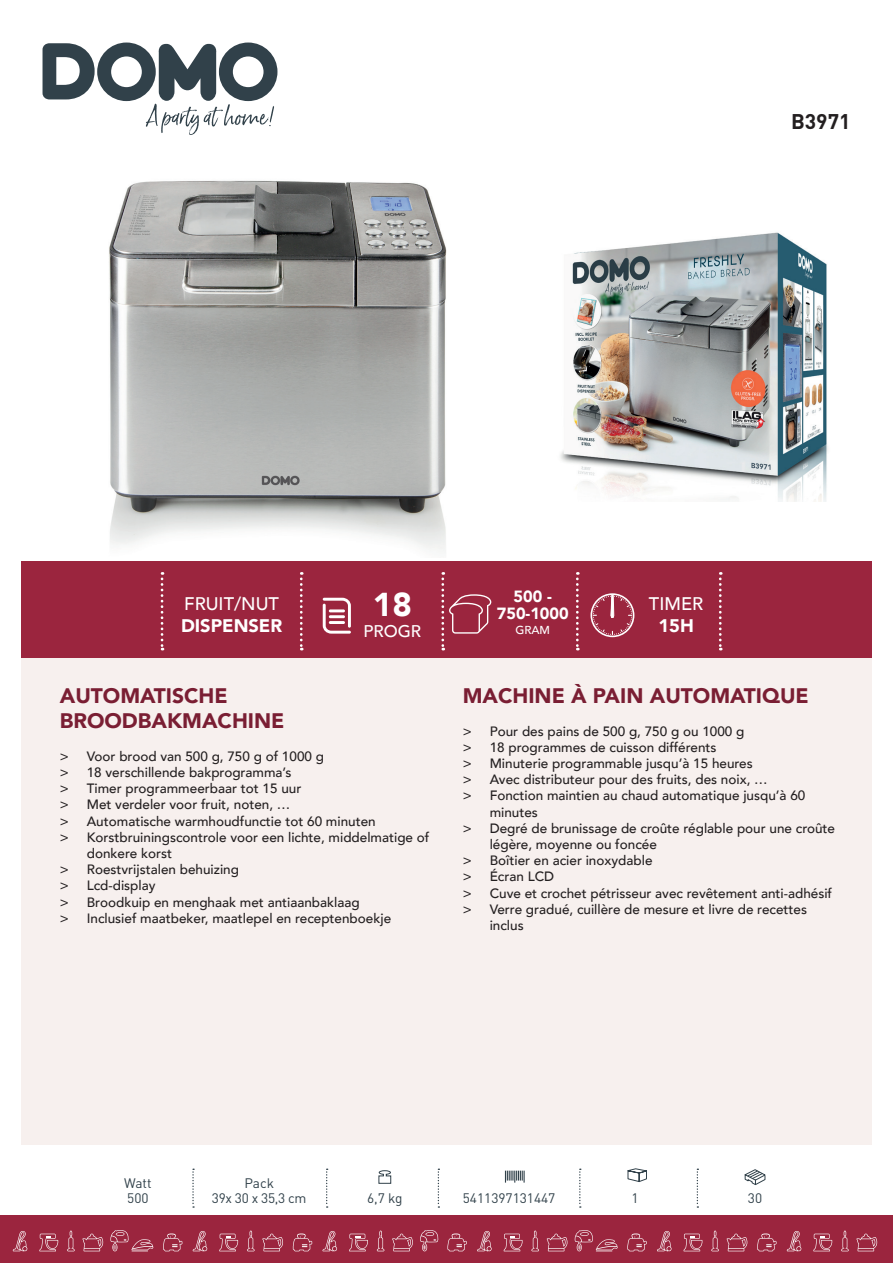
<style>
.page{position:relative;width:893px;height:1263px;background:#fff}
.page>*{position:absolute;margin:0;border:0;box-sizing:border-box;transform-origin:0 0}
.t1{font:900 33px "Avenir";color:#fff}
.t2{font:900 21px/25.2px "Avenir";color:#7a1e33}
.t3{font:700 21px "DIN";color:#231f20}
.t4{font:500 18.15px "Avenir";color:#fff}
.t5{font:900 18.15px "Avenir";color:#fff}
.t6{font:500 16.95px "Avenir";color:#fff}
.t7{font:900 16.2px/17.5px "Avenir";color:#fff;text-align:center}
.t8{font:13.65px/15px "DIN";color:#31414a}
.t9{font:13.65px/15px "DIN";letter-spacing:-.02em;color:#31414a;text-align:center}
.t10{font:500 13.5px "Avenir";color:#231f20}
.t11{font:500 11.55px "Avenir";color:#fff}
</style>
<div class="page">
<div style="left:21px;top:658px;width:851px;height:486px;background:#f7f0ee"></div>
<svg style="left:43px;top:43px;width:234px;height:92px"></svg>
<div style="left:0;top:1215px;width:893px;height:48px;background:#9b253e"></div>
<svg style="left:505px;top:1170px;width:20px;height:12px"></svg>
<svg style="left:378px;top:1170px;width:14px;height:14px"></svg>
<svg style="left:627px;top:1168px;width:20px;height:14px"></svg>
<svg style="left:744px;top:1169px;width:22px;height:16px"></svg>
<svg style="left:192px;top:1168px;width:2px;height:40px"></svg>
<svg style="left:326px;top:1168px;width:2px;height:40px"></svg>
<svg style="left:438px;top:1168px;width:1px;height:40px"></svg>
<svg style="left:579px;top:1168px;width:2px;height:40px"></svg>
<svg style="left:697px;top:1168px;width:1px;height:40px"></svg>
<svg style="left:13px;top:1231px;width:14px;height:20px"></svg>
<svg style="left:67px;top:1230px;width:8px;height:21px"></svg>
<svg style="left:82px;top:1233px;width:21px;height:18px"></svg>
<svg style="left:39px;top:1234px;width:19px;height:17px"></svg>
<svg style="left:110px;top:1230px;width:43px;height:21px"></svg>
<svg style="left:193px;top:1231px;width:14px;height:20px"></svg>
<svg style="left:163px;top:1233px;width:19px;height:18px"></svg>
<svg style="left:247px;top:1230px;width:8px;height:21px"></svg>
<svg style="left:262px;top:1233px;width:21px;height:18px"></svg>
<svg style="left:219px;top:1234px;width:19px;height:17px"></svg>
<svg style="left:323px;top:1231px;width:14px;height:20px"></svg>
<svg style="left:293px;top:1233px;width:19px;height:18px"></svg>
<svg style="left:377px;top:1230px;width:7px;height:21px"></svg>
<svg style="left:420px;top:1230px;width:19px;height:21px"></svg>
<svg style="left:392px;top:1233px;width:21px;height:18px"></svg>
<svg style="left:349px;top:1234px;width:19px;height:17px"></svg>
<svg style="left:477px;top:1231px;width:15px;height:20px"></svg>
<svg style="left:447px;top:1233px;width:20px;height:18px"></svg>
<svg style="left:531px;top:1230px;width:8px;height:21px"></svg>
<svg style="left:547px;top:1233px;width:20px;height:18px"></svg>
<svg style="left:504px;top:1234px;width:18px;height:17px"></svg>
<svg style="left:574px;top:1230px;width:44px;height:21px"></svg>
<svg style="left:657px;top:1231px;width:14px;height:20px"></svg>
<svg style="left:627px;top:1233px;width:20px;height:18px"></svg>
<svg style="left:711px;top:1230px;width:8px;height:21px"></svg>
<svg style="left:727px;top:1233px;width:20px;height:18px"></svg>
<svg style="left:684px;top:1234px;width:18px;height:17px"></svg>
<svg style="left:787px;top:1231px;width:14px;height:20px"></svg>
<svg style="left:757px;top:1233px;width:19px;height:18px"></svg>
<svg style="left:841px;top:1230px;width:8px;height:21px"></svg>
<svg style="left:856px;top:1233px;width:21px;height:18px"></svg>
<svg style="left:813px;top:1234px;width:19px;height:17px"></svg>
<div style="left:21px;top:561px;width:851px;height:97px;background:#9b253e"></div>
<svg style="left:300px;top:572px;width:3px;height:78px"></svg>
<svg style="left:576px;top:572px;width:3px;height:78px"></svg>
<svg style="left:719px;top:572px;width:3px;height:78px"></svg>
<svg style="left:161px;top:572px;width:2px;height:78px"></svg>
<img style="left:560px;top:232px;width:268px;height:269px">
<img style="left:109px;top:180px;width:338px;height:371px">
<div style="left:590px;top:593px;width:44px;height:44px;border:2px solid #fff;border-radius:50%"></div>
<svg style="left:593px;top:595px;width:39px;height:40px"></svg>
<svg style="left:441px;top:572px;width:50px;height:78px"></svg>
<svg style="left:323px;top:598px;width:28px;height:36px"></svg>
<hr style="left:329px;top:609px;width:16px;height:3px;background:#fff">
<hr style="left:329px;top:615px;width:16px;height:3px;background:#fff">
<hr style="left:329px;top:621px;width:16px;height:3px;background:#fff">
<h2 class="t3" style="left:791px;top:108px;width:61px">B3971</h2>
<h3 class="t4" style="left:184px;top:588px;width:96px">FRUIT/NUT</h3>
<h3 class="t5" style="left:181px;top:610px;width:103px">DISPENSER</h3>
<h1 class="t1" style="left:373px;top:576px;width:41px">18</h1>
<p class="t6" style="left:363px;top:616px;width:59px">PROGR</p>
<p class="t7" style="left:497px;top:587px;width:73px">500 -<br>750-1000</p>
<p class="t11" style="left:515px;top:620px;width:36px">GRAM</p>
<h3 class="t4" style="left:649px;top:588px;width:56px">TIMER</h3>
<h3 class="t5" style="left:658px;top:610px;width:37px">15H</h3>
<h2 class="t2" style="left:60px;top:683px;width:226px">AUTOMATISCHE<br>BROODBAKMACHINE</h2>
<p class="t10" style="left:60px;top:744px;width:266px">&gt; Voor brood van 500 g, 750 g of 1000 g</p>
<p class="t10" style="left:60px;top:760px;width:233px">&gt; 18 verschillende bakprogramma’s</p>
<p class="t10" style="left:60px;top:777px;width:243px">&gt; Timer programmeerbaar tot 15 uur</p>
<p class="t10" style="left:60px;top:793px;width:232px">&gt; Met verdeler voor fruit, noten, …</p>
<p class="t10" style="left:60px;top:809px;width:317px">&gt; Automatische warmhoudfunctie tot 60 minuten</p>
<p class="t10" style="left:60px;top:825px;width:371px">&gt; Korstbruiningscontrole voor een lichte, middelmatige of</p>
<p class="t10" style="left:87px;top:841px;width:87px">donkere korst</p>
<p class="t10" style="left:60px;top:858px;width:181px">&gt; Roestvrijstalen behuizing</p>
<p class="t10" style="left:60px;top:874px;width:97px">&gt; Lcd-display</p>
<p class="t10" style="left:60px;top:890px;width:301px">&gt; Broodkuip en menghaak met antiaanbaklaag</p>
<p class="t10" style="left:60px;top:906px;width:333px">&gt; Inclusief maatbeker, maatlepel en receptenboekje</p>
<h2 class="t2" style="left:463px;top:683px;width:348px">MACHINE À PAIN AUTOMATIQUE</h2>
<p class="t10" style="left:463px;top:719px;width:283px">&gt; Pour des pains de 500 g, 750 g ou 1000 g</p>
<p class="t10" style="left:463px;top:735px;width:255px">&gt; 18 programmes de cuisson différents</p>
<p class="t10" style="left:463px;top:751px;width:292px">&gt; Minuterie programmable jusqu’à 15 heures</p>
<p class="t10" style="left:463px;top:768px;width:307px">&gt; Avec distributeur pour des fruits, des noix, …</p>
<p class="t10" style="left:463px;top:784px;width:344px">&gt; Fonction maintien au chaud automatique jusqu’à 60</p>
<p class="t10" style="left:490px;top:800px;width:50px">minutes</p>
<p class="t10" style="left:463px;top:816px;width:374px">&gt; Degré de brunissage de croûte réglable pour une croûte</p>
<p class="t10" style="left:490px;top:832px;width:169px">légère, moyenne ou foncée</p>
<p class="t10" style="left:463px;top:849px;width:191px">&gt; Boîtier en acier inoxydable</p>
<p class="t10" style="left:463px;top:865px;width:93px">&gt; Écran LCD</p>
<p class="t10" style="left:463px;top:881px;width:371px">&gt; Cuve et crochet pétrisseur avec revêtement anti-adhésif</p>
<p class="t10" style="left:463px;top:897px;width:346px">&gt; Verre gradué, cuillère de mesure et livre de recettes</p>
<p class="t10" style="left:490px;top:913px;width:35px">inclus</p>
<p class="t8" style="left:124px;top:1175px;width:29px">Watt<br>500</p>
<p class="t9" style="left:212px;top:1175px;width:96px">Pack<br>39x 30 x 35,3 cm</p>
<p class="t8" style="left:367px;top:1190px;width:37px">6,7 kg</p>
<p class="t8" style="left:463px;top:1190px;width:94px">5411397131447</p>
<p class="t8" style="left:631px;top:1190px;width:9px">1</p>
<p class="t8" style="left:748px;top:1190px;width:16px">30</p>
</div>
